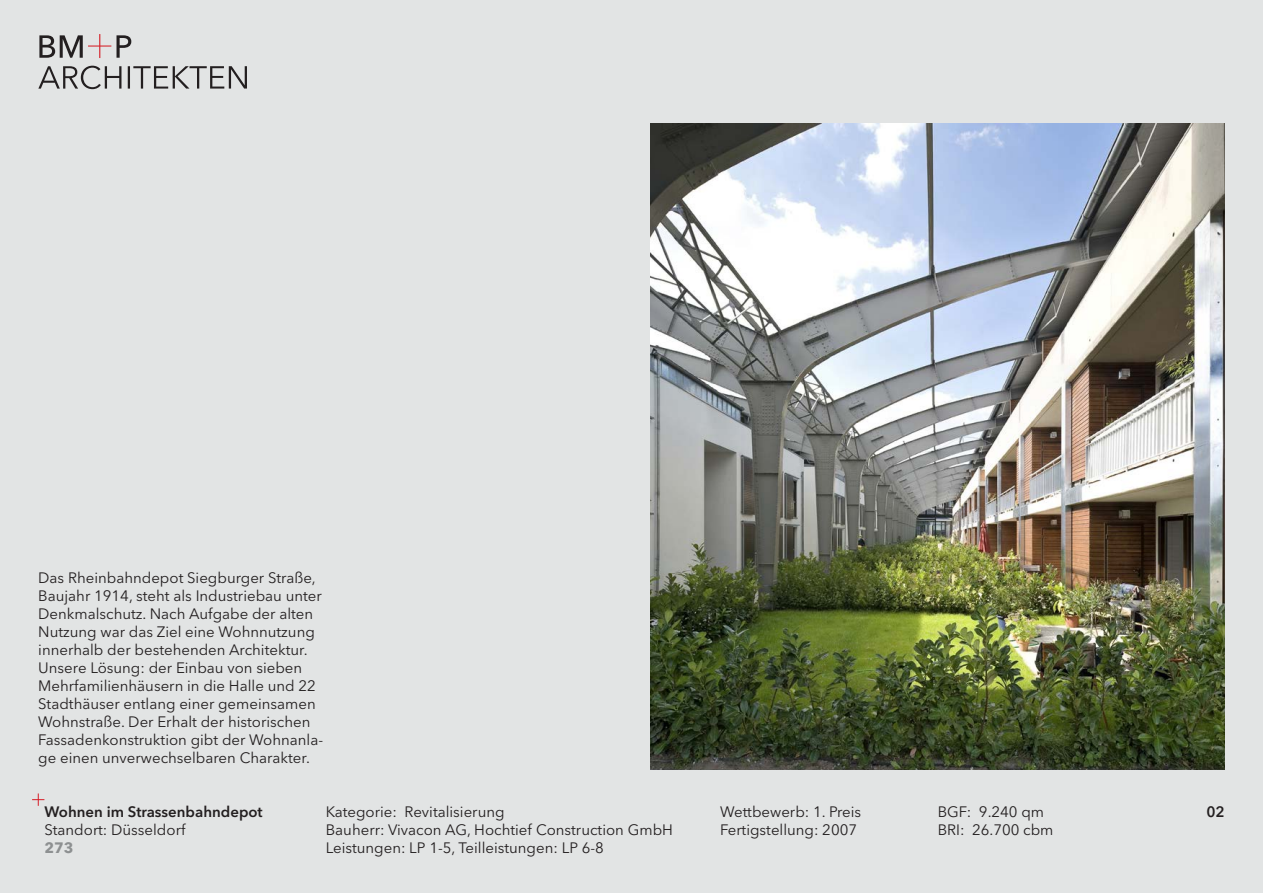
<style>
.page{position:relative;width:1263px;height:893px;background:#e2e4e4}
.page>*{position:absolute;margin:0;border:0;box-sizing:border-box;transform-origin:0 0}
.t1{font:15px/18px "Avenir Next LT Pro";color:#231f20}
.t2{font:600 15px "Avenir Next LT Pro";color:#231f20}
.t3{font:700 15px "Avenir Next LT Pro";color:#8d9091}
</style>
<div class="page">
<svg style="left:32px;top:793px;width:12px;height:13px"></svg>
<img style="left:651px;top:123px;width:574px;height:647px">
<svg style="left:39px;top:34px;width:72px;height:24px"></svg>
<svg style="left:117px;top:35px;width:14px;height:23px"></svg>
<svg style="left:38px;top:66px;width:83px;height:23px"></svg>
<hr style="left:128px;top:66px;width:2px;height:23px;background:#231f20">
<svg style="left:133px;top:66px;width:114px;height:23px"></svg>
<p class="t1" style="left:38px;top:569px;width:286px">Das Rheinbahndepot Siegburger Straße, Baujahr 1914, steht als Industriebau unter Denkmalschutz. Nach Aufgabe der alten Nutzung war das Ziel eine Wohnnutzung innerhalb der bestehenden Architektur.<br>Unsere Lösung: der Einbau von sieben Mehrfamilienhäusern in die Halle und 22<br>Stadthäuser entlang einer gemeinsamen Wohnstraße. Der Erhalt der historischen Fassadenkonstruktion gibt der Wohnanla&shy;ge einen unverwechselbaren Charakter.</p>
<p class="t2" style="left:44px;top:803px;width:220px">Wohnen im Strassenbahndepot</p>
<p class="t1" style="left:44px;top:821px;width:143px">Standort: Düsseldorf</p>
<p class="t3" style="left:44px;top:839px;width:31px">273</p>
<p class="t1" style="left:326px;top:803px;width:349px">Kategorie: Revitalisierung<br>Bauherr: Vivacon AG, Hochtief Construction GmbH<br>Leistungen: LP 1-5, Teilleistungen: LP 6-8</p>
<p class="t1" style="left:720px;top:803px;width:143px">Wettbewerb: 1. Preis<br>Fertigstellung: 2007</p>
<p class="t1" style="left:938px;top:803px;width:117px">BGF: 9.240 qm<br>BRI: 26.700 cbm</p>
<p class="t2" style="left:1206px;top:803px;width:20px">02</p>
</div>
